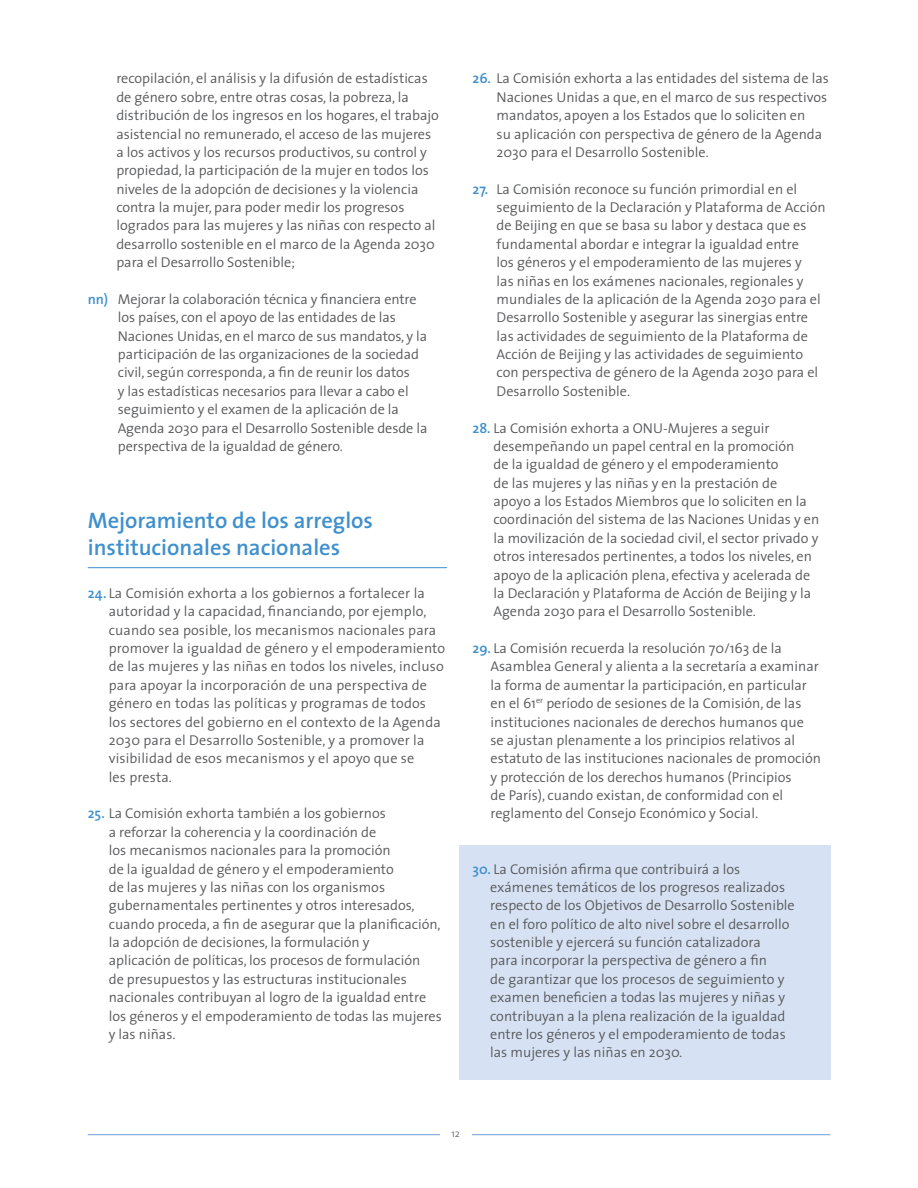
<style>
.page{position:relative;width:918px;height:1188px;background:#fff}
.page>*{position:absolute;margin:0;border:0;box-sizing:border-box;transform-origin:0 0}
.HEADING_1_line1{font:600 22.5px/27px "The Sans";color:#3f90cd}
.MAIN_TEXT{font:300 14.25px/18.3px "The Sans";color:#57585a}
.t1{font:300 10.5px "The Sans";color:#57585a}
.s1{font-weight:600;color:#3f90cd}
</style>
<div class="page">
<hr style="left:88px;top:1134px;width:742px;height:1px;background:#6ca1d6">
<div style="left:440px;top:1118px;width:31px;height:26px;background:#fff"></div>
<div style="left:459px;top:846px;width:371px;height:234px;background:#d6e2f3"></div>
<hr style="left:88px;top:567px;width:359px;height:1px;background:#3f90cd">
<hr style="left:917px;top:0;width:1px;height:1188px;background:#3f90cd">
<p class="MAIN_TEXT" style="left:116px;top:69px;width:324px">recopilación, el análisis y la difusión de estadísticas de género sobre, entre otras cosas, la pobreza, la distribución de los ingresos en los hogares, el trabajo asistencial no remunerado, el acceso de las mujeres a los activos y los recursos productivos, su control y propiedad, la participación de la mujer en todos los niveles de la adopción de decisiones y la violencia contra la mujer, para poder medir los progresos logrados para las mujeres y las niñas con respecto al desarrollo sostenible en el marco de la Agenda 2030 para el Desarrollo Sostenible;</p>
<p class="MAIN_TEXT" style="left:118px;top:290px;width:311px;text-indent:-30px"><span class="s1">nn)</span> Mejorar la colaboración técnica y financiera entre los países, con el apoyo de las entidades de las Naciones Unidas, en el marco de sus mandatos, y la participación de las organizaciones de la sociedad civil, según corresponda, a fin de reunir los datos<br>y las estadísticas necesarios para llevar a cabo el seguimiento y el examen de la aplicación de la Agenda 2030 para el Desarrollo Sostenible desde la perspectiva de la igualdad de género.</p>
<p class="HEADING_1_line1" style="left:88px;top:507px;width:287px">Mejoramiento de los arreglos institucionales nacionales</p>
<p class="MAIN_TEXT" style="left:109px;top:584px;width:338px;text-indent:-21px"><span class="s1">24.</span> La Comisión exhorta a los gobiernos a fortalecer la autoridad y la capacidad, financiando, por ejemplo, cuando sea posible, los mecanismos nacionales para promover la igualdad de género y el empoderamiento de las mujeres y las niñas en todos los niveles, incluso para apoyar la incorporación de una perspectiva de género en todas las políticas y programas de todos los sectores del gobierno en el contexto de la Agenda 2030 para el Desarrollo Sostenible, y a promover la visibilidad de esos mecanismos y el apoyo que se<br>les presta.</p>
<p class="MAIN_TEXT" style="left:109px;top:804px;width:335px;text-indent:-21px"><span class="s1">25.</span> La Comisión exhorta también a los gobiernos<br>a reforzar la coherencia y la coordinación de<br>los mecanismos nacionales para la promoción<br>de la igualdad de género y el empoderamiento<br>de las mujeres y las niñas con los organismos gubernamentales pertinentes y otros interesados, cuando proceda, a fin de asegurar que la planificación, la adopción de decisiones, la formulación y<br>aplicación de políticas, los procesos de formulación<br>de presupuestos y las estructuras institucionales nacionales contribuyan al logro de la igualdad entre los géneros y el empoderamiento de todas las mujeres y las niñas.</p>
<p class="MAIN_TEXT" style="left:497px;top:69px;width:334px;text-indent:-24px"><span class="s1">26.</span> La Comisión exhorta a las entidades del sistema de las Naciones Unidas a que, en el marco de sus respectivos mandatos, apoyen a los Estados que lo soliciten en<br>su aplicación con perspectiva de género de la Agenda 2030 para el Desarrollo Sostenible.</p>
<p class="MAIN_TEXT" style="left:497px;top:179px;width:331px;text-indent:-24px"><span class="s1">27.</span> La Comisión reconoce su función primordial en el seguimiento de la Declaración y Plataforma de Acción de Beijing en que se basa su labor y destaca que es fundamental abordar e integrar la igualdad entre<br>los géneros y el empoderamiento de las mujeres y<br>las niñas en los exámenes nacionales, regionales y mundiales de la aplicación de la Agenda 2030 para el Desarrollo Sostenible y asegurar las sinergias entre las actividades de seguimiento de la Plataforma de Acción de Beijing y las actividades de seguimiento con perspectiva de género de la Agenda 2030 para el Desarrollo Sostenible.</p>
<p class="MAIN_TEXT" style="left:493px;top:418px;width:327px;text-indent:-21px"><span class="s1">28.</span> La Comisión exhorta a ONU-Mujeres a seguir desempeñando un papel central en la promoción<br>de la igualdad de género y el empoderamiento<br>de las mujeres y las niñas y en la prestación de<br>apoyo a los Estados Miembros que lo soliciten en la coordinación del sistema de las Naciones Unidas y en la movilización de la sociedad civil, el sector privado y otros interesados pertinentes, a todos los niveles, en apoyo de la aplicación plena, efectiva y acelerada de la Declaración y Plataforma de Acción de Beijing y la Agenda 2030 para el Desarrollo Sostenible.</p>
<p class="MAIN_TEXT" style="left:491px;top:639px;width:332px;text-indent:-18px"><span class="s1">29.</span> La Comisión recuerda la resolución 70/163 de la Asamblea General y alienta a la secretaría a examinar la forma de aumentar la participación, en particular en el 61<sup>er</sup> período de sesiones de la Comisión, de las instituciones nacionales de derechos humanos que<br>se ajustan plenamente a los principios relativos al estatuto de las instituciones nacionales de promoción y protección de los derechos humanos (Principios<br>de París), cuando existan, de conformidad con el reglamento del Consejo Económico y Social.</p>
<p class="MAIN_TEXT" style="left:490px;top:859px;width:306px;text-indent:-18px"><span class="s1">30.</span> La Comisión afirma que contribuirá a los exámenes temáticos de los progresos realizados respecto de los Objetivos de Desarrollo Sostenible en el foro político de alto nivel sobre el desarrollo sostenible y ejercerá su función catalizadora<br>para incorporar la perspectiva de género a fin<br>de garantizar que los procesos de seguimiento y examen beneficien a todas las mujeres y niñas y contribuyan a la plena realización de la igualdad entre los géneros y el empoderamiento de todas las mujeres y las niñas en 2030.</p>
<p class="t1" style="left:451px;top:1124px;width:10px">12</p>
</div>
